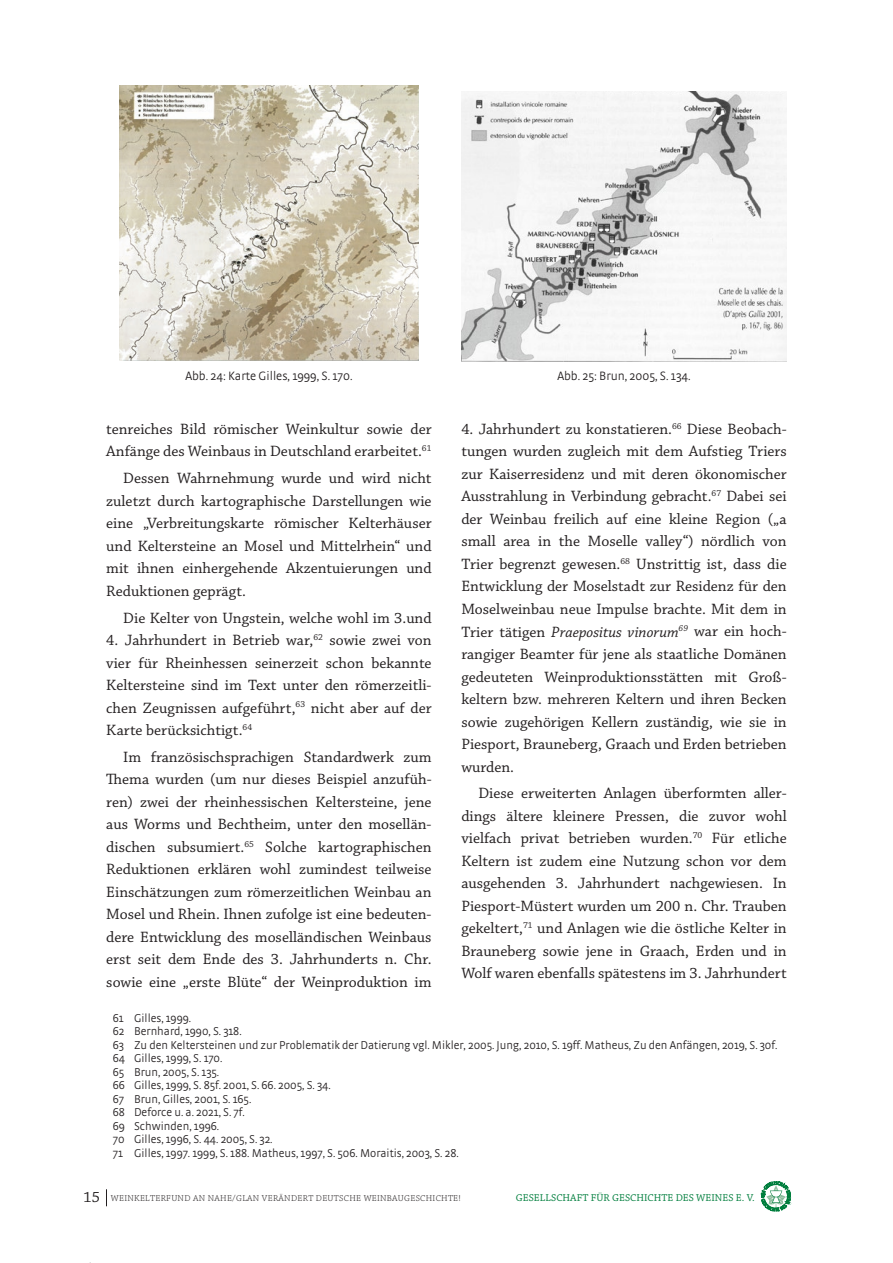
<style>
.page{position:relative;width:893px;height:1263px;background:#fff}
.page>*{position:absolute;margin:0;border:0;box-sizing:border-box;transform-origin:0 0}
.t1{font:15.75px/22.5px "Chaparral Pro";color:#231f20;text-align:justify}
.t2{font:300 12.75px "Strada OT";color:#231f20}
.t3{font:300 12px/13.5px "Strada OT";color:#231f20}
.t4{font:10.5px "Chaparral Pro";letter-spacing:.005em;color:#007e3d}
.t5{font:300 9px "Chaparral Pro";letter-spacing:.035em;color:#231f20}
.s1{font-style:italic}
.s2{font-weight:400;font-size:15.75px}
</style>
<div class="page">
<svg style="left:761px;top:1181px;width:30px;height:30px"></svg>
<svg style="left:106px;top:1189px;width:1px;height:17px"></svg>
<img style="left:119px;top:85px;width:300px;height:275px">
<img style="left:461px;top:91px;width:326px;height:270px">
<p class="t2" style="left:185px;top:368px;width:169px">Abb. 24: Karte Gilles, 1999, S. 170.</p>
<p class="t2" style="left:557px;top:368px;width:135px">Abb. 25: Brun, 2005, S. 134.</p>
<p class="t1" style="left:461px;top:418px;width:327px">4. Jahrhundert zu konstatieren.<sup>66</sup> Diese Beobach&shy;tungen wurden zugleich mit dem Aufstieg Triers zur Kaiserresidenz und mit deren ökonomischer Ausstrahlung in Verbindung gebracht.<sup>67</sup> Dabei sei der Weinbau freilich auf eine kleine Region („a small area in the Moselle valley“) nördlich von Trier begrenzt gewesen.<sup>68</sup> Unstrittig ist, dass die Entwicklung der Moselstadt zur Residenz für den Moselweinbau neue Impulse brachte. Mit dem in Trier tätigen <span class="s1">Praepositus vinorum</span><sup>69</sup> war ein hoch&shy;rangiger Beamter für jene als staatliche Domänen gedeuteten Weinproduktionsstätten mit Groß&shy;keltern bzw. mehreren Keltern und ihren Becken sowie zugehörigen Kellern zuständig, wie sie in Piesport, Brauneberg, Graach und Erden betrieben wurden.</p>
<p class="t1" style="left:461px;top:783px;width:327px;text-indent:17px">Diese erweiterten Anlagen überformten aller&shy;dings ältere kleinere Pressen, die zuvor wohl vielfach privat betrieben wurden.<sup>70</sup> Für etliche Keltern ist zudem eine Nutzung schon vor dem ausgehenden 3. Jahrhundert nachgewiesen. In Piesport-Müstert wurden um 200 n. Chr. Trauben gekeltert,<sup>71</sup> und Anlagen wie die östliche Kelter in Brauneberg sowie jene in Graach, Erden und in Wolf waren ebenfalls spätestens im 3. Jahrhundert</p>
<p class="t1" style="left:106px;top:418px;width:327px">tenreiches Bild römischer Weinkultur sowie der<br>Anfänge des Weinbaus in Deutschland erarbeitet.<sup>61</sup></p>
<p class="t1" style="left:106px;top:468px;width:327px;text-indent:17px">Dessen Wahrnehmung wurde und wird nicht zuletzt durch kartographische Darstellungen wie eine „Verbreitungskarte römischer Kelterhäuser und Keltersteine an Mosel und Mittelrhein“ und mit ihnen einhergehende Akzentuierungen und Reduktionen geprägt.</p>
<p class="t1" style="left:123px;top:607px;width:310px">Die Kelter von Ungstein, welche wohl im 3.und</p>
<p class="t1" style="left:106px;top:629px;width:327px">4. Jahrhundert in Betrieb war,<sup>62</sup> sowie zwei von vier für Rheinhessen seinerzeit schon bekannte Keltersteine sind im Text unter den römerzeitli&shy;chen Zeugnissen aufgeführt,<sup>63</sup> nicht aber auf der Karte berücksichtigt.<sup>64</sup></p>
<p class="t1" style="left:106px;top:746px;width:327px;text-indent:17px">Im französischsprachigen Standardwerk zum Thema wurden (um nur dieses Beispiel anzufüh&shy;ren) zwei der rheinhessischen Keltersteine, jene aus Worms und Bechtheim, unter den mosellän&shy;dischen subsumiert.<sup>65</sup> Solche kartographischen Reduktionen erklären wohl zumindest teilweise Einschätzungen zum römerzeitlichen Weinbau an Mosel und Rhein. Ihnen zufolge ist eine bedeuten&shy;dere Entwicklung des moselländischen Weinbaus erst seit dem Ende des 3. Jahrhunderts n. Chr. sowie eine „erste Blüte“ der Weinproduktion im</p>
<p class="t3" style="left:113px;top:1011px;width:666px">61 Gilles, 1999.<br>62 Bernhard, 1990, S. 318.<br>63 Zu den Keltersteinen und zur Problematik der Datierung vgl. Mikler, 2005. Jung, 2010, S. 19ff. Matheus, Zu den Anfängen, 2019, S. 30f.<br>64 Gilles, 1999, S. 170.<br>65 Brun, 2005, S. 135.<br>66 Gilles, 1999, S. 85f. 2001, S. 66. 2005, S. 34.<br>67 Brun, Gilles, 2001, S. 165.<br>68 Deforce u. a. 2021, S. 7f.<br>69 Schwinden, 1996.<br>70 Gilles, 1996, S. 44. 2005, S. 32.<br>71 Gilles, 1997. 1999, S. 188. Matheus, 1997, S. 506. Moraitis, 2003, S. 28.</p>
<p class="t5" style="left:83px;top:1193px;width:379px"><span class="s2">15</span> WEINKELTERFUND AN NAHE/GLAN VERÄNDERT DEUTSCHE WEINBAUGESCHICHTE!</p>
<p class="t4" style="left:516px;top:1192px;width:240px">GESELLSCHAFT FÜR GESCHICHTE DES WEINES E. V.</p>
</div>
